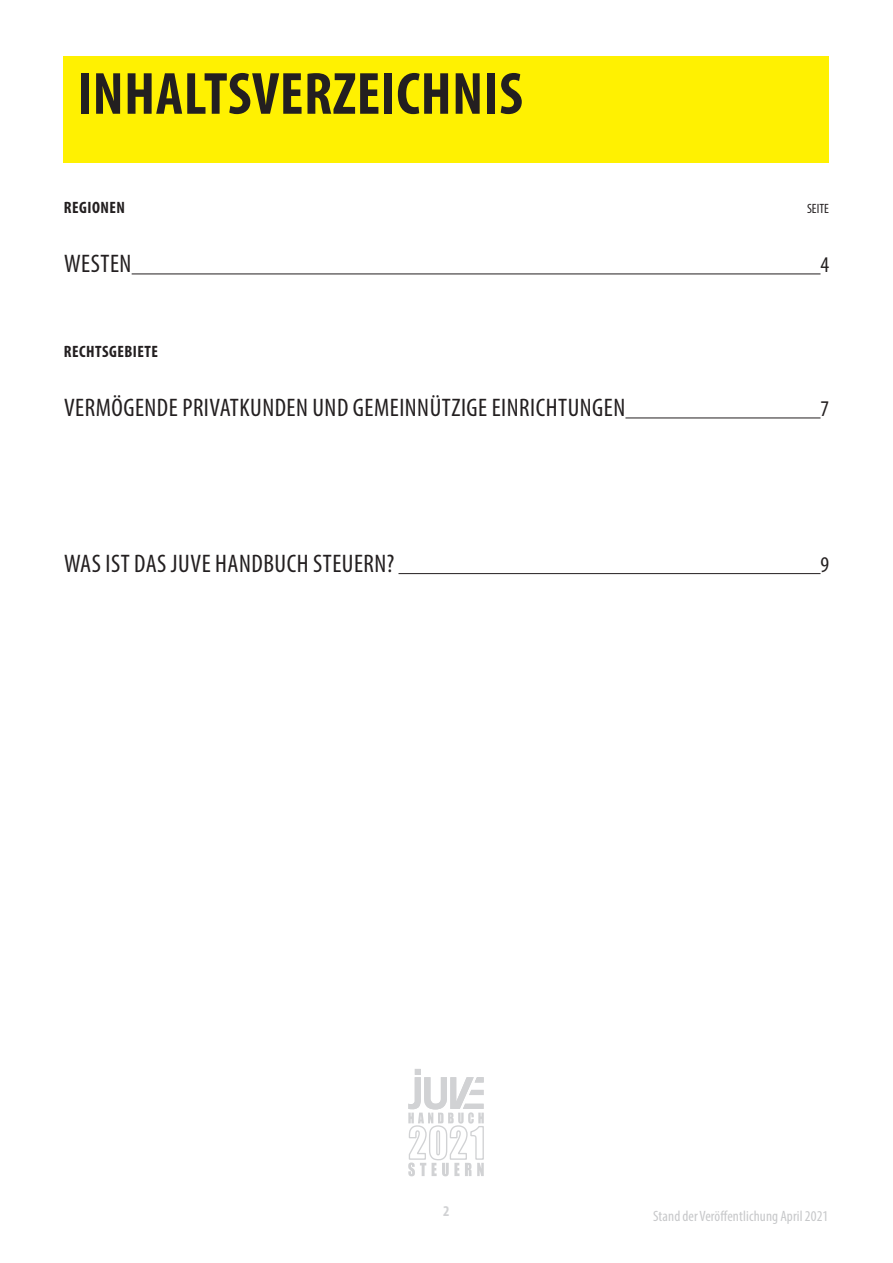
<style>
.page{position:relative;width:893px;height:1263px;background:#fff}
.page>*{position:absolute;margin:0;border:0;box-sizing:border-box;transform-origin:0 0}
.t1{font:700 condensed 60px "Myriad Pro";letter-spacing:.01em;color:#231f20}
.t2{font:condensed 25.5px "Myriad Pro";letter-spacing:.02em;color:#231f20}
.t3{font:condensed 22.5px "Myriad Pro";color:#231f20}
.t4{font:700 condensed 16.5px "Myriad Pro";letter-spacing:.03em;color:#231f20}
.t5{font:condensed 15px "Myriad Pro";letter-spacing:.01em;color:#c7c8ca}
.t6{font:700 condensed 15px "Myriad Pro";color:#d1d2d4}
.t7{font:condensed 13.5px "Myriad Pro";color:#231f20}
</style>
<div class="page">
<svg style="left:408px;top:1069px;width:76px;height:107px"></svg>
<div style="left:64px;top:56px;width:765px;height:107px;background:#fff101"></div>
<hr style="left:132px;top:273px;width:688px;height:1px;background:#231f20">
<hr style="left:625px;top:417px;width:195px;height:1px;background:#231f20">
<hr style="left:398px;top:573px;width:422px;height:1px;background:#231f20">
<h1 class="t1" style="left:77px;top:56px;width:447px">INHALTSVERZEICHNIS</h1>
<p class="t4" style="left:64px;top:197px;width:63px">REGIONEN</p>
<p class="t7" style="left:807px;top:201px;width:23px">SEITE</p>
<p class="t2" style="left:64px;top:248px;width:69px">WESTEN</p>
<p class="t3" style="left:820px;top:251px;width:10px">4</p>
<p class="t4" style="left:64px;top:341px;width:95px">RECHTSGEBIETE</p>
<p class="t2" style="left:64px;top:392px;width:563px">VERMÖGENDE PRIVATKUNDEN UND GEMEINNÜTZIGE EINRICHTUNGEN</p>
<p class="t3" style="left:820px;top:395px;width:10px">7</p>
<p class="t2" style="left:64px;top:548px;width:332px">WAS IST DAS JUVE HANDBUCH STEUERN?</p>
<p class="t3" style="left:820px;top:551px;width:10px">9</p>
<p class="t6" style="left:443px;top:1201px;width:8px">2</p>
<p class="t5" style="left:653px;top:1207px;width:177px">Stand der Veröffentlichung April 2021</p>
</div>
